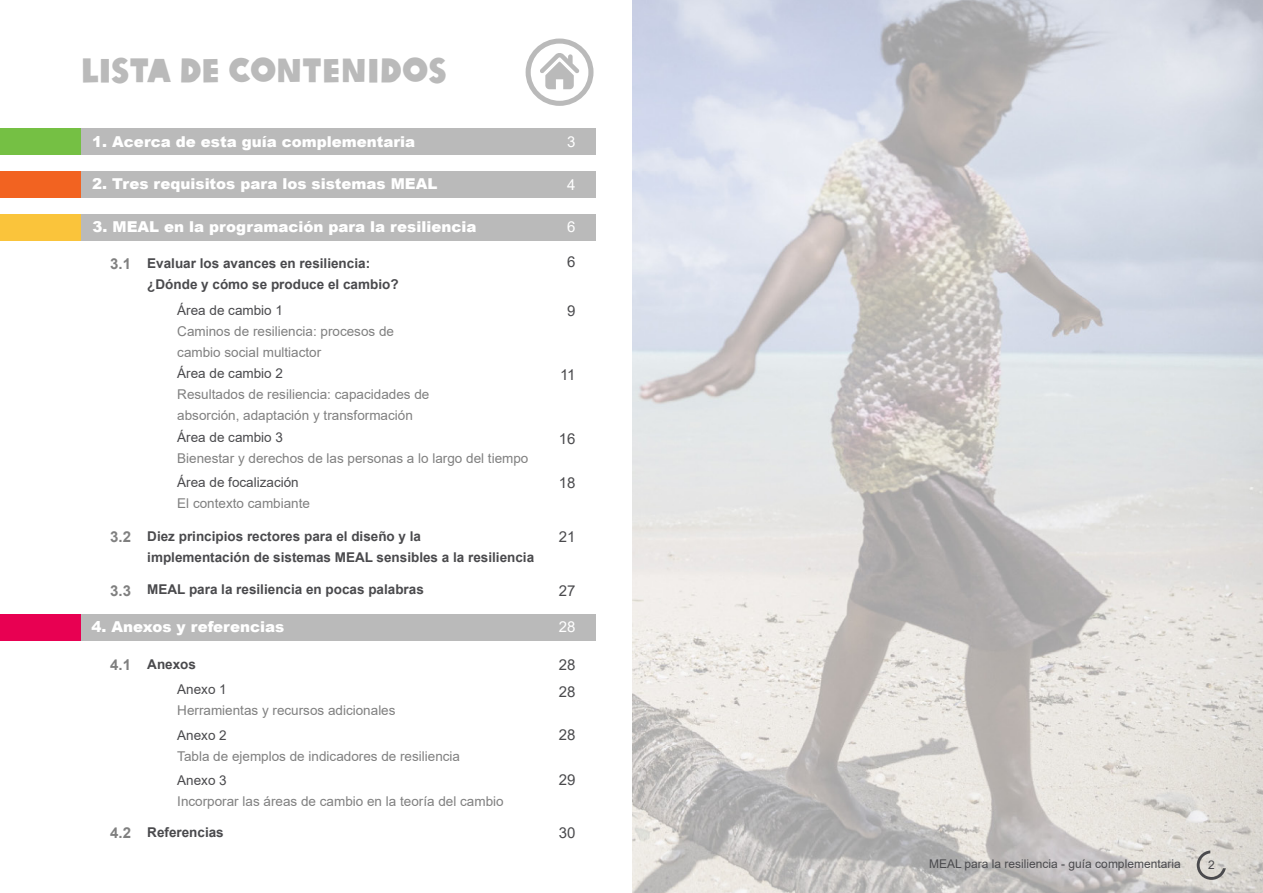
<style>
.page{position:relative;width:1263px;height:893px;background:#fff}
.page>*{position:absolute;margin:0;border:0;box-sizing:border-box;transform-origin:0 0}
.t1{font:33px "Oxfam Global Headline";color:#bababa}
.t2{font:900 15px "Arial";color:#fff}
.t3{font:15px "Arial";color:#4a4a4d}
.t4{font:700 15px "Arial";color:#808080}
.t5{font:15px "Arial";color:#fff}
.t6{font:13.5px/21px "Arial";color:#808080}
.t7{font:700 13.5px/21px "Arial";color:#4a4a4d}
.t8{font:13.5px "Arial";color:#4a4a4d}
.t9{font:12px "Arial";color:#4a4a4d}
</style>
<div class="page">
<img style="left:632px;top:0;width:631px;height:893px">
<svg style="left:526px;top:39px;width:67px;height:67px"></svg>
<div style="left:81px;top:615px;width:514px;height:26px;background:#bababa"></div>
<div style="left:0;top:615px;width:81px;height:26px;background:#e80052"></div>
<div style="left:81px;top:214px;width:514px;height:27px;background:#bababa"></div>
<div style="left:0;top:214px;width:81px;height:27px;background:#fac43b"></div>
<div style="left:81px;top:172px;width:514px;height:26px;background:#bababa"></div>
<div style="left:0;top:172px;width:81px;height:26px;background:#f26321"></div>
<div style="left:81px;top:129px;width:514px;height:26px;background:#bababa"></div>
<div style="left:0;top:129px;width:81px;height:26px;background:#75c044"></div>
<svg style="left:1197px;top:850px;width:29px;height:30px"></svg>
<h1 class="t1" style="left:81px;top:42px;width:367px">LISTA DE CONTENIDOS</h1>
<p class="t2" style="left:92px;top:130px;width:324px">1. Acerca de esta guía complementaria</p>
<p class="t5" style="left:567px;top:131px;width:10px">3</p>
<p class="t5" style="left:567px;top:174px;width:10px">4</p>
<p class="t5" style="left:567px;top:217px;width:10px">6</p>
<p class="t3" style="left:567px;top:251px;width:10px">6</p>
<p class="t3" style="left:567px;top:301px;width:10px">9</p>
<p class="t2" style="left:92px;top:173px;width:347px">2. Tres requisitos para los sistemas MEAL</p>
<p class="t2" style="left:93px;top:216px;width:385px">3. MEAL en la programación para la resiliencia</p>
<p class="t4" style="left:110px;top:253px;width:22px">3.1</p>
<p class="t7" style="left:147px;top:253px;width:253px">Evaluar los avances en resiliencia: ¿Dónde y cómo se produce el cambio?</p>
<p class="t8" style="left:177px;top:301px;width:107px">Área de cambio 1</p>
<p class="t6" style="left:177px;top:321px;width:218px">Caminos de resiliencia: procesos de cambio social multiactor</p>
<p class="t8" style="left:177px;top:364px;width:107px">Área de cambio 2</p>
<p class="t6" style="left:177px;top:384px;width:254px">Resultados de resiliencia: capacidades de absorción, adaptación y transformación</p>
<p class="t8" style="left:177px;top:428px;width:107px">Área de cambio 3</p>
<p class="t6" style="left:177px;top:448px;width:353px">Bienestar y derechos de las personas a lo largo del tiempo</p>
<p class="t8" style="left:177px;top:473px;width:123px">Área de focalización</p>
<p class="t6" style="left:177px;top:493px;width:134px">El contexto cambiante</p>
<p class="t3" style="left:560px;top:364px;width:17px">11</p>
<p class="t3" style="left:559px;top:428px;width:18px">16</p>
<p class="t3" style="left:559px;top:472px;width:18px">18</p>
<p class="t4" style="left:110px;top:526px;width:22px">3.2</p>
<p class="t4" style="left:110px;top:580px;width:22px">3.3</p>
<p class="t7" style="left:147px;top:526px;width:388px">Diez principios rectores para el diseño y la<br>implementación de sistemas MEAL sensibles a la resiliencia</p>
<p class="t7" style="left:147px;top:579px;width:278px">MEAL para la resiliencia en pocas palabras</p>
<p class="t3" style="left:559px;top:526px;width:18px">21</p>
<p class="t3" style="left:559px;top:580px;width:18px">27</p>
<p class="t2" style="left:91px;top:616px;width:194px">4. Anexos y referencias</p>
<p class="t5" style="left:559px;top:616px;width:18px">28</p>
<p class="t4" style="left:110px;top:654px;width:22px">4.1</p>
<p class="t7" style="left:147px;top:654px;width:50px">Anexos</p>
<p class="t8" style="left:177px;top:680px;width:51px">Anexo 1</p>
<p class="t6" style="left:177px;top:700px;width:220px">Herramientas y recursos adicionales</p>
<p class="t8" style="left:177px;top:725px;width:51px">Anexo 2</p>
<p class="t6" style="left:177px;top:745px;width:284px">Tabla de ejemplos de indicadores de resiliencia</p>
<p class="t8" style="left:177px;top:771px;width:51px">Anexo 3</p>
<p class="t6" style="left:177px;top:790px;width:328px">Incorporar las áreas de cambio en la teoría del cambio</p>
<p class="t3" style="left:559px;top:655px;width:18px">28</p>
<p class="t3" style="left:559px;top:682px;width:18px">28</p>
<p class="t3" style="left:559px;top:724px;width:18px">28</p>
<p class="t3" style="left:559px;top:769px;width:18px">29</p>
<p class="t4" style="left:110px;top:822px;width:22px">4.2</p>
<p class="t7" style="left:147px;top:822px;width:78px">Referencias</p>
<p class="t3" style="left:559px;top:822px;width:18px">30</p>
<p class="t9" style="left:929px;top:856px;width:253px">MEAL para la resiliencia - guía complementaria</p>
<p class="t9" style="left:1208px;top:857px;width:8px">2</p>
</div>
